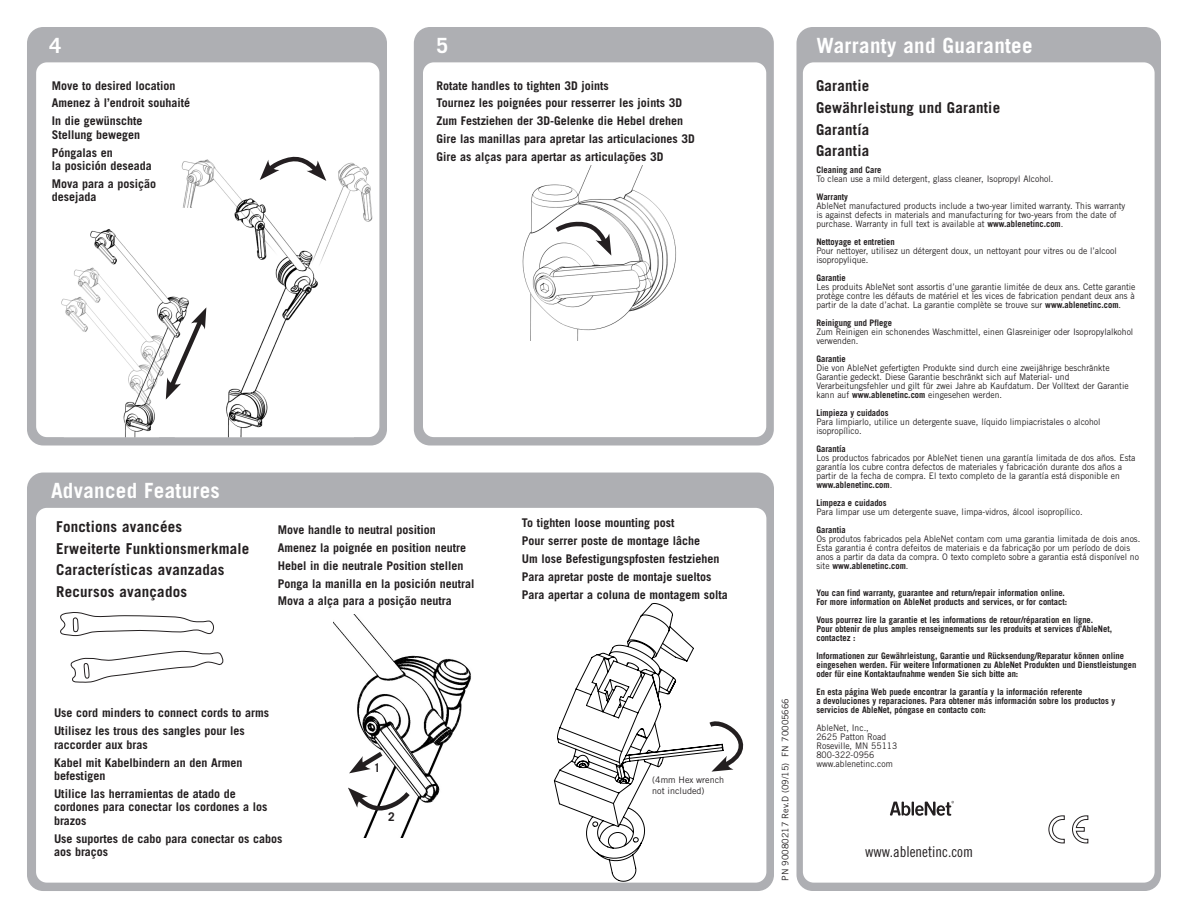
<style>
.page{position:relative;width:1188px;height:918px;background:#fff}
.page>*{position:absolute;margin:0;border:0;box-sizing:border-box;transform-origin:0 0}
.t1{font:700 21px "Trade Gothic LT Std";letter-spacing:.015em;color:#fff}
.t2{font:700 15px "Trade Gothic LT Std";letter-spacing:.015em;color:#231f20}
.t3{font:15px "Trade Gothic LT Std Cn 18";color:#231f20}
.t4{font:700 12px/13.5px "Trade Gothic LT Std";color:#231f20}
.Warranty_Secondary{font:9px/9px "Trade Gothic LT Std";color:#231f20;scale:.95 1}
.Warranty_Normal{font:700 9px/9px "Trade Gothic LT Std";color:#231f20;scale:.95 1}
.Warranty_Secondary-2{font:9px/10.8px "Trade Gothic LT Std";color:#231f20}
.s1{font-weight:700}
</style>
<div class="page">
<div style="left:796px;top:27px;width:365px;height:864px;background:#aeafb3;border-radius:16px"></div>
<div style="left:803px;top:62px;width:352px;height:821px;background:#fff;border-radius:11px"></div>
<div style="left:27px;top:473px;width:747px;height:418px;background:#aeafb3;border-radius:16px"></div>
<div style="left:36px;top:508px;width:730px;height:375px;background:#fff;border-radius:11px"></div>
<div style="left:27px;top:27px;width:360px;height:419px;background:#aeafb3;border-radius:16px"></div>
<div style="left:36px;top:62px;width:343px;height:375px;background:#fff;border-radius:11px"></div>
<div style="left:414px;top:27px;width:360px;height:419px;background:#aeafb3;border-radius:16px"></div>
<div style="left:423px;top:62px;width:343px;height:375px;background:#fff;border-radius:11px"></div>
<svg style="left:70px;top:651px;width:154px;height:32px"></svg>
<svg style="left:60px;top:612px;width:154px;height:24px"></svg>
<img style="left:181px;top:159px;width:194px;height:278px">
<img style="left:61px;top:208px;width:146px;height:229px">
<svg style="left:165px;top:307px;width:42px;height:93px"></svg>
<img style="left:522px;top:165px;width:154px;height:176px">
<svg style="left:551px;top:218px;width:61px;height:38px"></svg>
<svg style="left:260px;top:156px;width:66px;height:25px"></svg>
<img style="left:333px;top:614px;width:138px;height:223px">
<svg style="left:349px;top:748px;width:38px;height:25px"></svg>
<svg style="left:348px;top:787px;width:66px;height:30px"></svg>
<svg style="left:890px;top:801px;width:64px;height:15px"></svg>
<svg style="left:1048px;top:815px;width:17px;height:29px"></svg>
<svg style="left:1072px;top:815px;width:17px;height:29px"></svg>
<svg style="left:554px;top:603px;width:150px;height:278px"></svg>
<svg style="left:704px;top:721px;width:40px;height:51px"></svg>
<p class="t1" style="left:50px;top:33px;width:13px">4</p>
<p class="t1" style="left:436px;top:33px;width:13px">5</p>
<p class="t4" style="left:436px;top:78px;width:174px">Rotate handles to tighten 3D joints</p>
<p class="t4" style="left:436px;top:96px;width:247px">Tournez les poignées pour resserrer les joints 3D</p>
<p class="t4" style="left:436px;top:114px;width:248px">Zum Festziehen der 3D-Gelenke die Hebel drehen</p>
<p class="t4" style="left:436px;top:132px;width:260px">Gire las manillas para apretar las articulaciones 3D</p>
<p class="t4" style="left:436px;top:150px;width:229px">Gire as alças para apertar as articulações 3D</p>
<p class="t4" style="left:52px;top:78px;width:125px">Move to desired location</p>
<p class="t4" style="left:52px;top:96px;width:140px">Amenez à l’endroit souhaité</p>
<p class="t4" style="left:52px;top:114px;width:92px">In die gewünschte<br>Stellung bewegen</p>
<p class="t4" style="left:52px;top:145px;width:102px">Póngalas en<br>la posición deseada</p>
<p class="t4" style="left:52px;top:177px;width:106px">Mova para a posição desejada</p>
<p class="t1" style="left:51px;top:478px;width:170px">Advanced Features</p>
<p class="t2" style="left:56px;top:517px;width:127px">Fonctions avancées</p>
<p class="t2" style="left:56px;top:539px;width:195px">Erweiterte Funktionsmerkmale</p>
<p class="t2" style="left:56px;top:561px;width:170px">Características avanzadas</p>
<p class="t2" style="left:56px;top:582px;width:132px">Recursos avançados</p>
<p class="t4" style="left:278px;top:523px;width:160px">Move handle to neutral position</p>
<p class="t4" style="left:278px;top:541px;width:190px">Amenez la poignée en position neutre</p>
<p class="t4" style="left:278px;top:559px;width:187px">Hebel in die neutrale Position stellen</p>
<p class="t4" style="left:278px;top:576px;width:198px">Ponga la manilla en la posición neutral</p>
<p class="t4" style="left:278px;top:594px;width:176px">Mova a alça para a posição neutra</p>
<p class="t4" style="left:54px;top:706px;width:217px">Use cord minders to connect cords to arms</p>
<p class="t4" style="left:54px;top:724px;width:192px">Utilisez les trous des sangles pour les raccorder aux bras</p>
<p class="t4" style="left:54px;top:755px;width:190px">Kabel mit Kabelbindern an den Armen befestigen</p>
<p class="t4" style="left:54px;top:787px;width:215px">Utilice las herramientas de atado de cordones para conectar los cordones a los brazos</p>
<p class="t4" style="left:54px;top:831px;width:230px">Use suportes de cabo para conectar os cabos aos braços</p>
<p class="t4" style="left:374px;top:761px;width:8px">1</p>
<p class="t4" style="left:388px;top:810px;width:8px">2</p>
<p class="t4" style="left:522px;top:516px;width:154px">To tighten loose mounting post</p>
<p class="t4" style="left:522px;top:534px;width:180px">Pour serrer poste de montage lâche</p>
<p class="t4" style="left:522px;top:552px;width:199px">Um lose Befestigungspfosten festziehen</p>
<p class="t4" style="left:522px;top:570px;width:191px">Para apretar poste de montaje sueltos</p>
<p class="t4" style="left:522px;top:587px;width:207px">Para apertar a coluna de montagem solta</p>
<p class="Warranty_Secondary-2" style="left:652px;top:774px;width:73px">(4mm Hex wrench not included)</p>
<p class="Warranty_Secondary-2" style="left:780px;top:881px;width:184px;rotate:-90deg">PN 90080217 Rev.D (09/15) FN 70005666</p>
<p class="t1" style="left:816px;top:33px;width:218px">Warranty and Guarantee</p>
<p class="t2" style="left:816px;top:77px;width:55px">Garantie</p>
<p class="t2" style="left:816px;top:98px;width:186px">Gewährleistung und Garantie</p>
<p class="t2" style="left:816px;top:120px;width:55px">Garantía</p>
<p class="t2" style="left:816px;top:142px;width:55px">Garantia</p>
<p class="Warranty_Normal" style="left:816px;top:165px;width:70px">Cleaning and Care</p>
<p class="Warranty_Secondary" style="left:816px;top:174px;width:251px">To clean use a mild detergent, glass cleaner, Isopropyl Alcohol.</p>
<p class="Warranty_Normal" style="left:816px;top:192px;width:35px">Warranty</p>
<p class="Warranty_Secondary" style="left:816px;top:201px;width:327px">AbleNet manufactured products include a two-year limited warranty. This warranty is against defects in materials and manufacturing for two-years from the date of purchase. Warranty in full text is available at <span class="s1">www.ablenetinc.com</span>.</p>
<p class="Warranty_Normal" style="left:816px;top:237px;width:84px">Nettoyage et entretien</p>
<p class="Warranty_Secondary" style="left:816px;top:246px;width:318px">Pour nettoyer, utilisez un détergent doux, un nettoyant pour vitres ou de l’alcool isopropylique.</p>
<p class="Warranty_Normal" style="left:816px;top:273px;width:33px">Garantie</p>
<p class="Warranty_Secondary" style="left:816px;top:282px;width:337px;text-align:justify">Les produits AbleNet sont assortis d’une garantie limitée de deux ans. Cette garantie protège contre les défauts de matériel et les vices de fabrication pendant deux ans à partir de la date d’achat. La garantie complète se trouve sur <span class="s1">www.ablenetinc.com</span>.</p>
<p class="Warranty_Normal" style="left:816px;top:318px;width:81px">Reinigung und Pflege</p>
<p class="Warranty_Secondary" style="left:816px;top:327px;width:335px">Zum Reinigen ein schonendes Waschmittel, einen Glasreiniger oder Isopropylalkohol verwenden.</p>
<p class="Warranty_Normal" style="left:816px;top:354px;width:33px">Garantie</p>
<p class="Warranty_Secondary" style="left:816px;top:363px;width:330px">Die von AbleNet gefertigten Produkte sind durch eine zweijährige beschränkte Garantie gedeckt. Diese Garantie beschränkt sich auf Material- und Verarbeitungsfehler und gilt für zwei Jahre ab Kaufdatum. Der Volltext der Garantie kann auf <span class="s1">www.ablenetinc.com</span> eingesehen werden.</p>
<p class="Warranty_Normal" style="left:816px;top:408px;width:77px">Limpieza y cuidados</p>
<p class="Warranty_Secondary" style="left:816px;top:417px;width:301px">Para limpiarlo, utilice un detergente suave, líquido limpiacristales o alcohol isopropílico.</p>
<p class="Warranty_Normal" style="left:816px;top:444px;width:33px">Garantía</p>
<p class="Warranty_Secondary" style="left:816px;top:453px;width:337px">Los productos fabricados por AbleNet tienen una garantía limitada de dos años. Esta garantía los cubre contra defectos de materiales y fabricación durante dos años a partir de la fecha de compra. El texto completo de la garantía está disponible en <span class="s1">www.ablenetinc.com</span>.</p>
<p class="Warranty_Normal" style="left:816px;top:498px;width:75px">Limpeza e cuidados</p>
<p class="Warranty_Secondary" style="left:816px;top:507px;width:282px">Para limpar use um detergente suave, limpa-vidros, álcool isopropílico.</p>
<p class="Warranty_Normal" style="left:816px;top:525px;width:33px">Garantia</p>
<p class="Warranty_Secondary" style="left:816px;top:534px;width:342px">Os produtos fabricados pela AbleNet contam com uma garantia limitada de dois anos.<br>Esta garantia é contra defeitos de materiais e da fabricação por um período de dois anos a partir da data da compra. O texto completo sobre a garantia está disponível no site <span class="s1">www.ablenetinc.com</span>.</p>
<p class="Warranty_Normal" style="left:816px;top:588px;width:266px">You can find warranty, guarantee and return/repair information online.<br>For more information on AbleNet products and services, or for contact:</p>
<p class="Warranty_Normal" style="left:816px;top:615px;width:313px">Vous pourrez lire la garantie et les informations de retour/réparation en ligne.<br>Pour obtenir de plus amples renseignements sur les produits et services d’AbleNet, contactez :</p>
<p class="Warranty_Normal" style="left:816px;top:651px;width:338px">Informationen zur Gewährleistung, Garantie und Rücksendung/Reparatur können online eingesehen werden. Für weitere Informationen zu AbleNet Produkten und Dienstleistungen oder für eine Kontaktaufnahme wenden Sie sich bitte an:</p>
<p class="Warranty_Normal" style="left:816px;top:687px;width:316px">En esta página Web puede encontrar la garantía y la información referente<br>a devoluciones y reparaciones. Para obtener más información sobre los productos y servicios de AbleNet, póngase en contacto con:</p>
<p class="Warranty_Secondary" style="left:816px;top:723px;width:57px">AbleNet, Inc.,</p>
<p class="Warranty_Secondary" style="left:816px;top:732px;width:75px">2625 Patton Road</p>
<p class="Warranty_Secondary" style="left:816px;top:741px;width:87px">Roseville, MN 55113</p>
<p class="Warranty_Secondary" style="left:816px;top:750px;width:62px">800-322-0956</p>
<p class="Warranty_Secondary" style="left:816px;top:759px;width:82px">www.ablenetinc.com</p>
<p class="t3" style="left:865px;top:843px;width:109px">www.ablenetinc.com</p>
</div>
